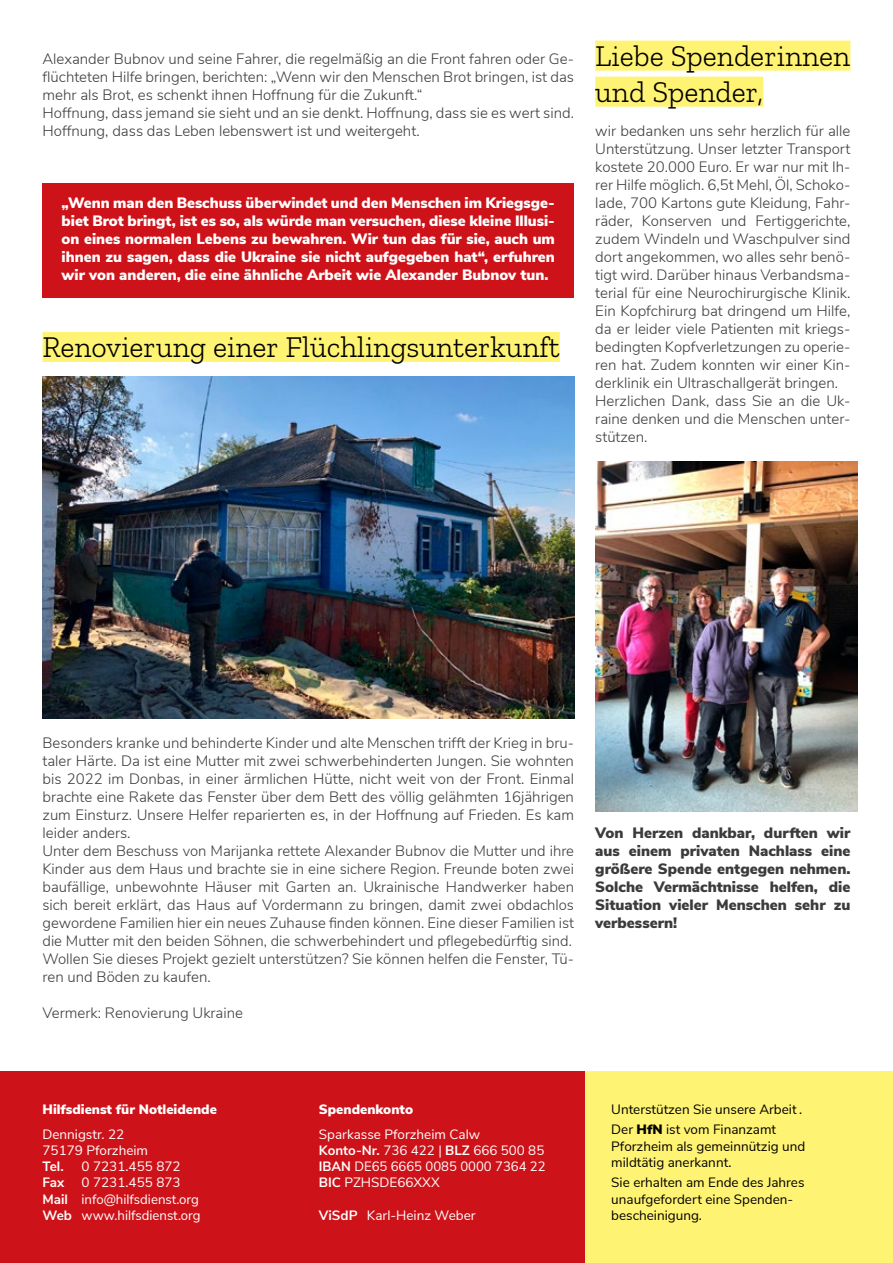
<style>
.page{position:relative;width:893px;height:1263px;background:#fff}
.page>*{position:absolute;margin:0;border:0;box-sizing:border-box;transform-origin:0 0}
.t1{font:300 30px/36px "Zilla Slab";color:#000}
.t2{font:300 15px/18px "Nunito Sans";color:#3b3b3a}
.t3{font:900 15px/18px "Nunito Sans";color:#fff;text-align:justify}
.t4{font:900 15px/18px "Nunito Sans";color:#3b3b3a;text-align:justify}
.t5{font:13.5px/16.2px "Nunito Sans";color:#fff}
.t6{font:13.5px/16.2px "Nunito Sans";color:#000}
.t7{font:900 13.5px "Nunito Sans";color:#fff}
.t8{font:700 13.5px "Nunito Sans";letter-spacing:-.005em;color:#fff}
.s1{font-weight:700}
.s2{font-weight:900}
</style>
<div class="page">
<div style="left:574px;top:1072px;width:319px;height:191px;background:#fff373"></div>
<div style="left:0;top:1072px;width:585px;height:191px;background:#cd1319"></div>
<div style="left:43px;top:183px;width:531px;height:115px;background:#cd1319"></div>
<div style="left:43px;top:332px;width:517px;height:30px;background:#fff373"></div>
<div style="left:595px;top:41px;width:255px;height:30px;background:#fff373"></div>
<div style="left:595px;top:77px;width:168px;height:30px;background:#fff373"></div>
<img style="left:43px;top:376px;width:531px;height:342px">
<img style="left:595px;top:462px;width:263px;height:350px">
<p class="t2" style="left:43px;top:49px;width:533px">Alexander Bubnov und seine Fahrer, die regelmäßig an die Front fahren oder Ge&shy;flüchteten Hilfe bringen, berichten: „Wenn wir den Menschen Brot bringen, ist das mehr als Brot, es schenkt ihnen Hoffnung für die Zukunft.“<br>Hoffnung, dass jemand sie sieht und an sie denkt. Hoffnung, dass sie es wert sind.<br>Hoffnung, dass das Leben lebenswert ist und weitergeht.</p>
<p class="t3" style="left:62px;top:193px;width:495px">„Wenn man den Beschuss überwindet und den Menschen im Kriegsge&shy;biet Brot bringt, ist es so, als würde man versuchen, diese kleine Illusi&shy;on eines normalen Lebens zu bewahren. Wir tun das für sie, auch um ihnen zu sagen, dass die Ukraine sie nicht aufgegeben hat“, erfuhren wir von anderen, die eine ähnliche Arbeit wie Alexander Bubnov tun.</p>
<h1 class="t1" style="left:43px;top:330px;width:519px">Renovierung einer Flüchlingsunterkunft</h1>
<h1 class="t1" style="left:595px;top:38px;width:256px">Liebe Spenderinnen und Spender,</h1>
<p class="t2" style="left:595px;top:121px;width:257px">wir bedanken uns sehr herzlich für alle Unterstützung. Unser letzter Transport kostete 20.000 Euro. Er war nur mit Ih&shy;rer Hilfe möglich. 6,5t Mehl, Öl, Schoko&shy;lade, 700 Kartons gute Kleidung, Fahr&shy;räder, Konserven und Fertiggerichte, zudem Windeln und Waschpulver sind dort angekommen, wo alles sehr benö&shy;tigt wird. Darüber hinaus Verbandsma&shy;terial für eine Neurochirurgische Klinik.<br>Ein Kopfchirurg bat dringend um Hilfe, da er leider viele Patienten mit kriegs&shy;bedingten Kopfverletzungen zu operie&shy;ren hat. Zudem konnten wir einer Kin&shy;derklinik ein Ultraschallgerät bringen.<br>Herzlichen Dank, dass Sie an die Uk&shy;raine denken und die Menschen unter&shy;stützen.</p>
<p class="t2" style="left:43px;top:733px;width:533px">Besonders kranke und behinderte Kinder und alte Menschen trifft der Krieg in bru&shy;taler Härte. Da ist eine Mutter mit zwei schwerbehinderten Jungen. Sie wohnten bis 2022 im Donbas, in einer ärmlichen Hütte, nicht weit von der Front. Einmal brachte eine Rakete das Fenster über dem Bett des völlig gelähmten 16jährigen zum Einsturz. Unsere Helfer reparierten es, in der Hoffnung auf Frieden. Es kam leider anders.<br>Unter dem Beschuss von Marijanka rettete Alexander Bubnov die Mutter und ihre Kinder aus dem Haus und brachte sie in eine sichere Region. Freunde boten zwei baufällige, unbewohnte Häuser mit Garten an. Ukrainische Handwerker haben sich bereit erklärt, das Haus auf Vordermann zu bringen, damit zwei obdachlos gewordene Familien hier ein neues Zuhause finden können. Eine dieser Familien ist die Mutter mit den beiden Söhnen, die schwerbehindert und pflegebedürftig sind.<br>Wollen Sie dieses Projekt gezielt unterstützen? Sie können helfen die Fenster, Tü&shy;ren und Böden zu kaufen.</p>
<p class="t2" style="left:43px;top:1003px;width:202px">Vermerk: Renovierung Ukraine</p>
<p class="t4" style="left:595px;top:823px;width:257px">Von Herzen dankbar, durften wir aus einem privaten Nachlass eine größere Spende entgegen nehmen.<br>Solche Vermächtnisse helfen, die Situation vieler Menschen sehr zu verbessern!</p>
<p class="t7" style="left:43px;top:1099px;width:176px">Hilfsdienst für Notleidende</p>
<p class="t5" style="left:43px;top:1125px;width:107px">Dennigstr. 22<br>75179 Pforzheim</p>
<p class="t8" style="left:43px;top:1156px;width:23px">Tel.</p>
<p class="t5" style="left:82px;top:1157px;width:101px">0 7231.455 872</p>
<p class="t8" style="left:43px;top:1173px;width:23px">Fax</p>
<p class="t5" style="left:43px;top:1174px;width:159px;text-indent:39px">0 7231.455 873<br><span class="s1">Mail</span> info@hilfsdienst.org<br><span class="s1">Web</span> www.hilfsdienst.org</p>
<p class="t7" style="left:319px;top:1099px;width:96px">Spendenkonto</p>
<p class="t5" style="left:319px;top:1125px;width:228px">Sparkasse Pforzheim Calw<br><span class="s1">Konto-Nr.</span> 736 422 | <span class="s1">BLZ</span> 666 500 85<br><span class="s1">IBAN</span> DE65 6665 0085 0000 7364 22<br><span class="s1">BIC</span> PZHSDE66XXX</p>
<p class="t5" style="left:319px;top:1206px;width:158px"><span class="s1">ViSdP</span> Karl-Heinz Weber</p>
<p class="t6" style="left:611px;top:1098px;width:193px;line-height:20.4px">Unterstützen Sie unsere Arbeit .<br>Der <span class="s2">HfN</span> ist vom Finanzamt</p>
<p class="t6" style="left:611px;top:1137px;width:196px">Pforzheim als gemeinnützig und mildtätig anerkannt.</p>
<p class="t6" style="left:611px;top:1174px;width:195px">Sie erhalten am Ende des Jahres unaufgefordert eine Spenden&shy;bescheinigung.</p>
</div>
